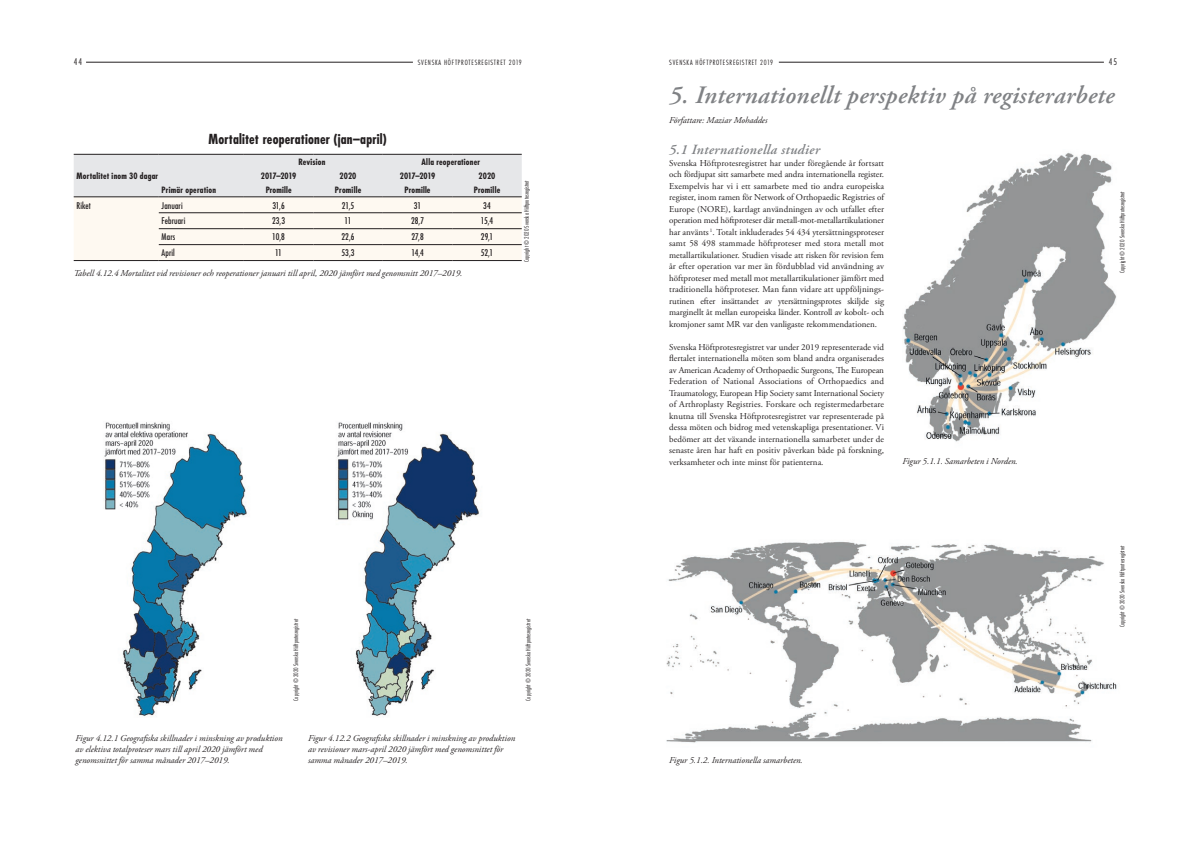
<style>
.page{position:relative;width:1191px;height:842px;background:#fff}
.page>*{position:absolute;margin:0;border:0;box-sizing:border-box;transform-origin:0 0}
.t1{font:italic 600 25px "Adobe Garamond Pro";letter-spacing:.01em;color:#808285}
.t2{font:italic 600 14px "Adobe Garamond Pro";letter-spacing:.02em;color:#808285}
.t3{font:700 condensed 13.5px "Futura Std";letter-spacing:.01em;color:#231f20}
.t4{font:9px/11.5px "Adobe Garamond Pro";color:#231f20;text-align:justify}
.t5{font:italic 9px/11px "Adobe Garamond Pro";color:#231f20}
.t6{font:condensed 9px "Futura Std";letter-spacing:.01em;color:#231f20}
.t7{font:300 condensed 9px "Futura Std";color:#231f20}
.t8{font:700 condensed 8.5px "Futura Std";letter-spacing:.02em;color:#231f20}
.t9{font:700 condensed 8.5px "Futura Std";letter-spacing:-.045em;color:#231f20}
.t10{font:300 condensed 7px "Futura Std";letter-spacing:.11em;color:#231f20}
.t11{font:300 condensed 6px "Futura Std";color:#231f20}
</style>
<div class="page">
<hr style="left:86px;top:62px;width:327px;height:1px;background:#231f20">
<hr style="left:779px;top:62px;width:324px;height:1px;background:#231f20">
<svg style="left:74px;top:155px;width:448px;height:105px"></svg>
<hr style="left:244px;top:197px;width:69px;height:1px;background:#231f20">
<hr style="left:313px;top:197px;width:70px;height:1px;background:#231f20">
<hr style="left:383px;top:197px;width:69px;height:1px;background:#231f20">
<hr style="left:452px;top:197px;width:70px;height:1px;background:#231f20">
<hr style="left:74px;top:154px;width:85px;height:1px;background:#231f20">
<hr style="left:159px;top:154px;width:85px;height:1px;background:#231f20">
<hr style="left:244px;top:154px;width:69px;height:1px;background:#231f20">
<hr style="left:313px;top:154px;width:70px;height:1px;background:#231f20">
<hr style="left:383px;top:154px;width:69px;height:1px;background:#231f20">
<hr style="left:452px;top:154px;width:70px;height:1px;background:#231f20">
<hr style="left:74px;top:197px;width:85px;height:1px;background:#231f20">
<hr style="left:159px;top:213px;width:85px;height:1px;background:#231f20">
<hr style="left:244px;top:213px;width:69px;height:1px;background:#231f20">
<hr style="left:313px;top:213px;width:70px;height:1px;background:#231f20">
<hr style="left:383px;top:213px;width:69px;height:1px;background:#231f20">
<hr style="left:452px;top:213px;width:70px;height:1px;background:#231f20">
<hr style="left:159px;top:228px;width:85px;height:1px;background:#231f20">
<hr style="left:244px;top:228px;width:69px;height:1px;background:#231f20">
<hr style="left:313px;top:228px;width:70px;height:1px;background:#231f20">
<hr style="left:383px;top:228px;width:69px;height:1px;background:#231f20">
<hr style="left:452px;top:228px;width:70px;height:1px;background:#231f20">
<hr style="left:159px;top:244px;width:85px;height:1px;background:#231f20">
<hr style="left:244px;top:244px;width:69px;height:1px;background:#231f20">
<hr style="left:313px;top:244px;width:70px;height:1px;background:#231f20">
<hr style="left:383px;top:244px;width:69px;height:1px;background:#231f20">
<hr style="left:452px;top:244px;width:70px;height:1px;background:#231f20">
<hr style="left:74px;top:260px;width:85px;height:1px;background:#231f20">
<hr style="left:159px;top:260px;width:85px;height:1px;background:#231f20">
<hr style="left:244px;top:260px;width:69px;height:1px;background:#231f20">
<hr style="left:313px;top:260px;width:70px;height:1px;background:#231f20">
<hr style="left:383px;top:260px;width:69px;height:1px;background:#231f20">
<hr style="left:452px;top:260px;width:70px;height:1px;background:#231f20">
<hr style="left:159px;top:197px;width:85px;height:1px;background:#231f20">
<img style="left:337px;top:422px;width:142px;height:294px">
<img style="left:104px;top:422px;width:144px;height:294px">
<img style="left:903px;top:152px;width:214px;height:290px">
<img style="left:666px;top:541px;width:451px;height:202px">
<p class="t7" style="left:74px;top:56px;width:10px">44</p>
<p class="t10" style="left:418px;top:58px;width:105px">SVENSKA HÖFTPROTESREGISTRET 2019</p>
<p class="t10" style="left:669px;top:58px;width:105px">SVENSKA HÖFTPROTESREGISTRET 2019</p>
<p class="t7" style="left:1108px;top:56px;width:10px">45</p>
<h3 class="t3" style="left:209px;top:131px;width:180px">Mortalitet reoperationer (jan–april)</h3>
<p class="t8" style="left:298px;top:156px;width:28px">Revision</p>
<p class="t8" style="left:421px;top:156px;width:60px">Alla reoperationer</p>
<p class="t8" style="left:77px;top:171px;width:83px">Mortalitet inom 30 dagar</p>
<p class="t9" style="left:261px;top:171px;width:37px">2017–2019</p>
<p class="t8" style="left:340px;top:171px;width:18px">2020</p>
<p class="t9" style="left:400px;top:171px;width:37px">2017–2019</p>
<p class="t8" style="left:478px;top:171px;width:18px">2020</p>
<p class="t8" style="left:162px;top:185px;width:56px">Primär operation</p>
<p class="t8" style="left:266px;top:185px;width:27px">Promille</p>
<p class="t8" style="left:335px;top:185px;width:28px">Promille</p>
<p class="t8" style="left:404px;top:185px;width:27px">Promille</p>
<p class="t8" style="left:474px;top:185px;width:28px">Promille</p>
<p class="t6" style="left:77px;top:200px;width:16px">Riket</p>
<p class="t6" style="left:162px;top:200px;width:23px">Januari</p>
<p class="t6" style="left:272px;top:200px;width:14px">31,6</p>
<p class="t6" style="left:342px;top:200px;width:14px">21,5</p>
<p class="t6" style="left:414px;top:200px;width:9px">31</p>
<p class="t6" style="left:483px;top:200px;width:9px">34</p>
<p class="t6" style="left:162px;top:216px;width:25px">Februari</p>
<p class="t6" style="left:272px;top:216px;width:15px">23,3</p>
<p class="t6" style="left:345px;top:216px;width:8px">11</p>
<p class="t6" style="left:411px;top:216px;width:15px">28,7</p>
<p class="t6" style="left:481px;top:216px;width:14px">15,4</p>
<p class="t6" style="left:162px;top:232px;width:15px">Mars</p>
<p class="t6" style="left:272px;top:232px;width:14px">10,8</p>
<p class="t6" style="left:341px;top:232px;width:15px">22,6</p>
<p class="t6" style="left:411px;top:232px;width:14px">27,8</p>
<p class="t6" style="left:481px;top:232px;width:14px">29,1</p>
<p class="t6" style="left:162px;top:248px;width:15px">April</p>
<p class="t6" style="left:275px;top:248px;width:8px">11</p>
<p class="t6" style="left:341px;top:248px;width:15px">53,3</p>
<p class="t6" style="left:411px;top:248px;width:14px">14,4</p>
<p class="t6" style="left:481px;top:248px;width:14px">52,1</p>
<p class="t5" style="left:74px;top:268px;width:390px">Tabell 4.12.4 Mortalitet vid revisioner och reoperationer januari till april, 2020 jämfört med genomsnitt 2017–2019.</p>
<p class="t11" style="left:523px;top:262px;width:83px;rotate:-90deg">Copyright © 2020 Svenska Höftprotesregistret</p>
<p class="t11" style="left:292px;top:701px;width:83px;rotate:-90deg">Copyright © 2020 Svenska Höftprotesregistret</p>
<p class="t11" style="left:525px;top:701px;width:83px;rotate:-90deg">Copyright © 2020 Svenska Höftprotesregistret</p>
<p class="t5" style="left:75px;top:733px;width:209px">Figur 4.12.1 Geografiska skillnader i minskning av produktion av elektiva totalproteser mars till april 2020 jämfört med genomsnittet för samma månader 2017–2019.</p>
<p class="t5" style="left:308px;top:733px;width:209px">Figur 4.12.2 Geografiska skillnader i minskning av produktion av revisioner mars-april 2020 jämfört med genomsnittet för samma månader 2017–2019.</p>
<h1 class="t1" style="left:669px;top:81px;width:446px">5. Internationellt perspektiv på registerarbete</h1>
<p class="t5" style="left:669px;top:115px;width:100px">Författare: Maziar Mohaddes</p>
<h2 class="t2" style="left:669px;top:142px;width:152px">5.1 Internationella studier</h2>
<p class="t4" style="left:669px;top:157px;width:216px">Svenska Höftprotesregistret har under föregående år fortsatt och fördjupat sitt samarbete med andra internationella register.<br>Exempelvis har vi i ett samarbete med tio andra europeiska register, inom ramen för Network of Orthopaedic Registries of Europe (NORE), kartlagt användningen av och utfallet efter operation med höftproteser där metall-mot-metallartikulationer har använts <sup>1</sup>. Totalt inkluderades 54 434 ytersättningsproteser samt 58 498 stammade höftproteser med stora metall mot metallartikulationer. Studien visade att risken för revision fem år efter operation var mer än fördubblad vid användning av höftproteser med metall mot metallartikulationer jämfört med traditionella höftproteser. Man fann vidare att uppföljnings&shy;rutinen efter insättandet av ytersättningsprotes skiljde sig marginellt åt mellan europeiska länder. Kontroll av kobolt- och kromjoner samt MR var den vanligaste rekommendationen.</p>
<p class="t4" style="left:669px;top:341px;width:216px">Svenska Höftprotesregistret var under 2019 representerade vid flertalet internationella möten som bland andra organiserades av American Academy of Orthopaedic Surgeons, The European Federation of National Associations of Orthopaedics and Traumatology, European Hip Society samt International Society of Arthroplasty Registries. Forskare och registermedarbetare knutna till Svenska Höftprotesregistret var representerade på dessa möten och bidrog med vetenskapliga presentationer. Vi bedömer att det växande internationella samarbetet under de senaste åren har haft en positiv påverkan både på forskning, verksamheter och inte minst för patienterna.</p>
<p class="t5" style="left:902px;top:456px;width:117px">Figur 5.1.1. Samarbeten i Norden.</p>
<p class="t5" style="left:669px;top:755px;width:135px">Figur 5.1.2. Internationella samarbeten.</p>
<p class="t11" style="left:1118px;top:273px;width:83px;rotate:-90deg">Copyright © 2020 Svenska Höftprotesregistret</p>
<p class="t11" style="left:1118px;top:627px;width:83px;rotate:-90deg">Copyright © 2020 Svenska Höftprotesregistret</p>
</div>
